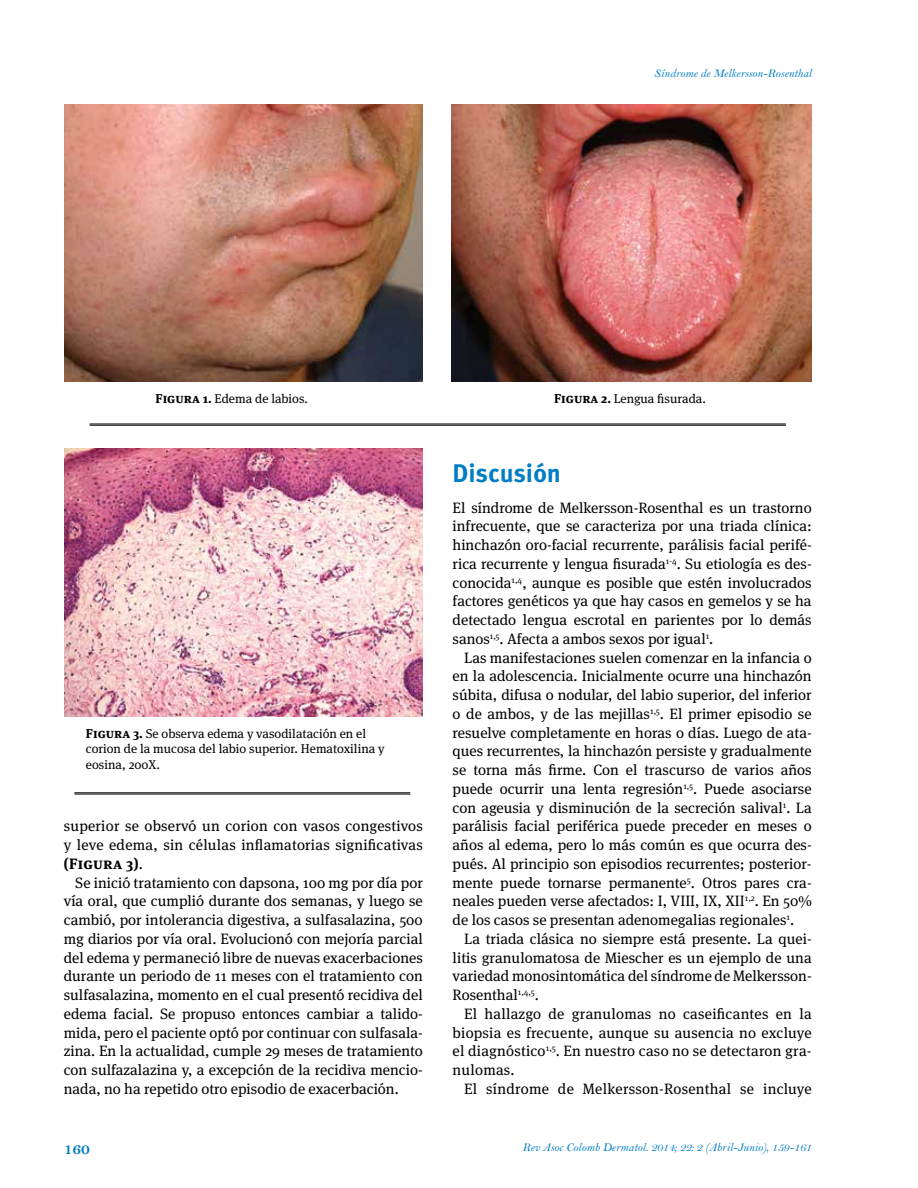
<style>
.page{position:relative;width:918px;height:1188px;background:#fff}
.page>*{position:absolute;margin:0;border:0;box-sizing:border-box;transform-origin:0 0}
.t1{font:700 25.5px "Meta Pro";letter-spacing:-.005em;color:#007dc5}
.t2{font:16.5px "Bell MT Bold";color:#007dc5}
.t3{font:15px/18.8px "Meta Serif OT";color:#000;text-align:justify}
.t4{font:12.75px/15.8px "Meta Serif OT";color:#000}
.t5{font:12px "Bell MT Italic";color:#007dc5}
.s1{font-weight:700}
</style>
<div class="page">
<img style="left:65px;top:104px;width:358px;height:278px">
<img style="left:451px;top:104px;width:361px;height:278px">
<img style="left:65px;top:449px;width:358px;height:267px">
<hr style="left:90px;top:424px;width:696px;height:1px;background:#000">
<hr style="left:90px;top:425px;width:696px;height:1px;background:#000">
<hr style="left:74px;top:793px;width:336px;height:1px;background:#000">
<hr style="left:74px;top:794px;width:336px;height:1px;background:#000">
<p class="t5" style="left:654px;top:66px;width:159px">Síndrome de Melkersson-Rosenthal</p>
<p class="t4" style="left:156px;top:391px;width:154px"><span class="s1">Figura 1.</span> Edema de labios.</p>
<p class="t4" style="left:554px;top:391px;width:153px"><span class="s1">Figura 2.</span> Lengua fisurada.</p>
<p class="t4" style="left:86px;top:726px;width:300px"><span class="s1">Figura 3.</span> Se observa edema y vasodilatación en el corion de la mucosa del labio superior. Hematoxilina y eosina, 200X.</p>
<p class="t3" style="left:64px;top:817px;width:361px">superior se observó un corion con vasos congestivos y leve edema, sin células inflamatorias significativas <span class="s1">(Figura 3)</span>.</p>
<p class="t3" style="left:64px;top:873px;width:361px;text-indent:11px">Se inició tratamiento con dapsona, 100 mg por día por vía oral, que cumplió durante dos semanas, y luego se cambió, por intolerancia digestiva, a sulfasalazina, 500 mg diarios por vía oral. Evolucionó con mejoría parcial del edema y permaneció libre de nuevas exacerbaciones durante un periodo de 11 meses con el tratamiento con sulfasalazina, momento en el cual presentó recidiva del edema facial. Se propuso entonces cambiar a talido&shy;mida, pero el paciente optó por continuar con sulfasala&shy;zina. En la actualidad, cumple 29 meses de tratamiento con sulfazalazina y, a excepción de la recidiva mencio&shy;nada, no ha repetido otro episodio de exacerbación.</p>
<p class="t2" style="left:64px;top:1138px;width:28px">160</p>
<h1 class="t1" style="left:453px;top:457px;width:110px">Discusión</h1>
<p class="t3" style="left:453px;top:498px;width:361px">El síndrome de Melkersson-Rosenthal es un trastorno infrecuente, que se caracteriza por una triada clínica: hinchazón oro-facial recurrente, parálisis facial perifé&shy;rica recurrente y lengua fisurada<sup>1-4</sup>. Su etiología es des&shy;conocida<sup>1,4</sup>, aunque es posible que estén involucrados factores genéticos ya que hay casos en gemelos y se ha detectado lengua escrotal en parientes por lo demás sanos<sup>1,5</sup>. Afecta a ambos sexos por igual<sup>1</sup>.</p>
<p class="t3" style="left:453px;top:648px;width:361px;text-indent:11px">Las manifestaciones suelen comenzar en la infancia o en la adolescencia. Inicialmente ocurre una hinchazón súbita, difusa o nodular, del labio superior, del inferior o de ambos, y de las mejillas<sup>1,5</sup>. El primer episodio se resuelve completamente en horas o días. Luego de ata&shy;ques recurrentes, la hinchazón persiste y gradualmente se torna más firme. Con el trascurso de varios años puede ocurrir una lenta regresión<sup>1,5</sup>. Puede asociarse con ageusia y disminución de la secreción salival<sup>1</sup>. La parálisis facial periférica puede preceder en meses o años al edema, pero lo más común es que ocurra des&shy;pués. Al principio son episodios recurrentes; posterior&shy;mente puede tornarse permanente<sup>5</sup>. Otros pares cra&shy;neales pueden verse afectados: I, VIII, IX, XII<sup>1,2</sup>. En 50% de los casos se presentan adenomegalias regionales<sup>1</sup>.</p>
<p class="t3" style="left:453px;top:930px;width:361px;text-indent:11px">La triada clásica no siempre está presente. La quei&shy;litis granulomatosa de Miescher es un ejemplo de una variedad monosintomática del síndrome de Melkersson-Rosenthal<sup>1,4,5</sup>.</p>
<p class="t3" style="left:453px;top:1005px;width:361px;text-indent:11px">El hallazgo de granulomas no caseificantes en la biopsia es frecuente, aunque su ausencia no excluye el diagnóstico<sup>1,5</sup>. En nuestro caso no se detectaron gra&shy;nulomas.</p>
<p class="t3" style="left:464px;top:1080px;width:349px">El síndrome de Melkersson-Rosenthal se incluye</p>
<p class="t5" style="left:522px;top:1140px;width:291px">Rev Asoc Colomb Dermatol. 2014; 22: 2 (Abril-Junio), 159-161</p>
</div>
